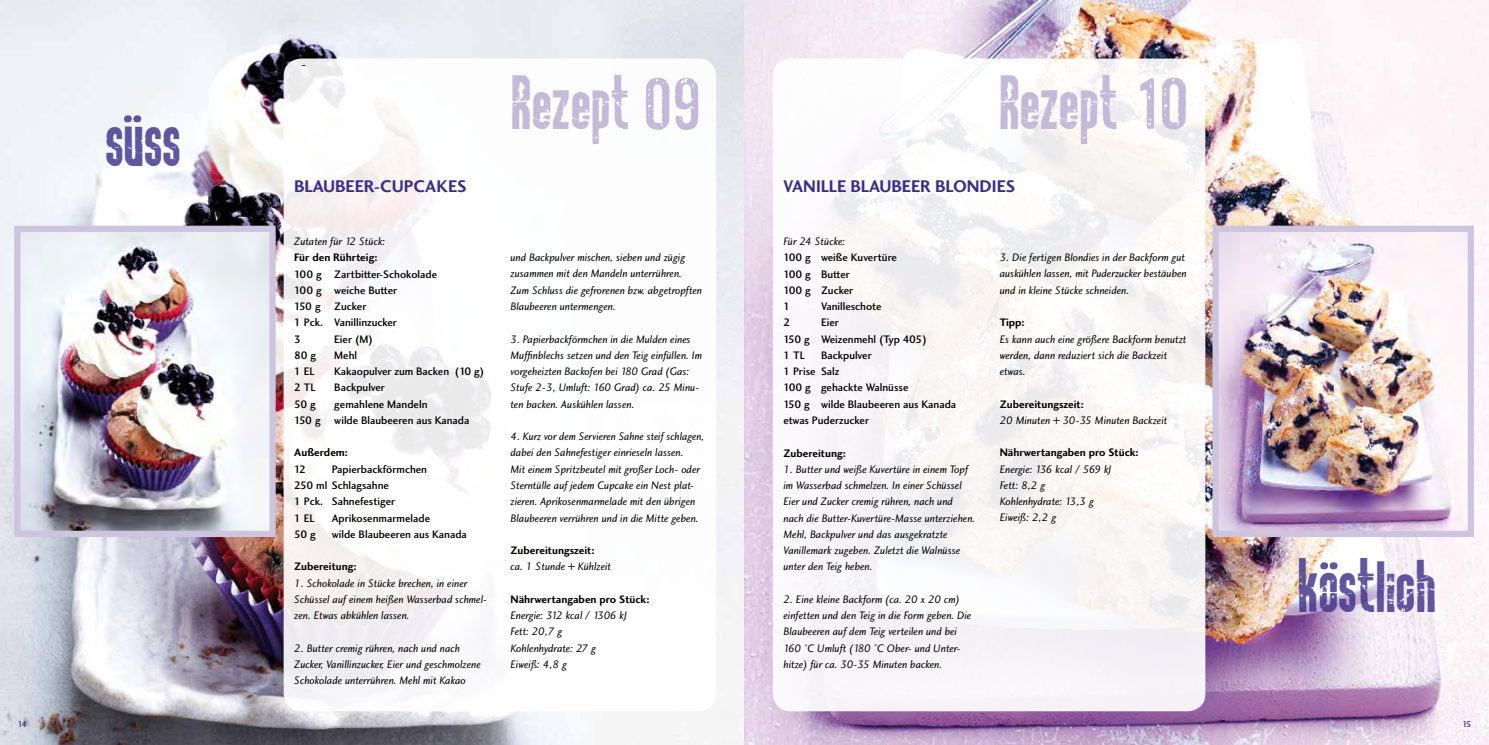
<style>
.page{position:relative;width:1489px;height:745px;background:#fff}
.page>*{position:absolute;margin:0;border:0;box-sizing:border-box;transform-origin:0 0}
.t1{font:25px "Rockit";color:#c3b9d9}
.t2{font:25px "Rockit";color:#3c2d86}
.t3{font:17.5px "Charlotte Sans Bold Plain";color:#3c2d86}
.t4{font:15px "Minion Pro";color:#000}
.t5{font:11.25px/16.2px "Charlotte Sans Book Italic Plain";color:#000}
.t6{font:11.25px/16.2px "Charlotte Sans Medium Plain";color:#000}
.t7{font:11.25px "Charlotte Sans Bold Plain";color:#000}
.t8{font:8.75px "Charlotte Sans Medium Plain";color:#3c2d86}
</style>
<div class="page">
<img style="left:0;top:0;width:744px;height:744px">
<img style="left:744px;top:0;width:744px;height:744px">
<img style="left:21px;top:232px;width:248px;height:297px">
<div style="left:14px;top:225px;width:262px;height:311px;border:6px solid #cdc5df"></div>
<img style="left:1219px;top:232px;width:247px;height:297px">
<div style="left:1212px;top:225px;width:261px;height:311px;border:6px solid #cdc5df"></div>
<div style="left:283px;top:58px;width:433px;height:652px;background:#fff;border-radius:18px"></div>
<div style="left:772px;top:58px;width:433px;height:652px;background:#f9f7f8;border-radius:18px"></div>
<img style="left:1133px;top:63px;width:60px;height:85px">
<img style="left:645px;top:77px;width:54px;height:53px">
<svg style="left:1320px;top:562px;width:17px;height:7px"></svg>
<svg style="left:124px;top:115px;width:17px;height:7px"></svg>
<h1 class="t2" style="left:106px;top:143px;width:77px">suss</h1>
<h3 class="t4" style="left:301px;top:55px;width:7px">-</h3>
<h2 class="t3" style="left:294px;top:175px;width:174px">BLAUBEER-CUPCAKES</h2>
<p class="t5" style="left:294px;top:233px;width:93px">Zutaten für 12 Stück:</p>
<p class="t7" style="left:294px;top:250px;width:85px">Für den Rührteig:</p>
<p class="t6" style="left:294px;top:265px;width:144px">100 g Zartbitter-Schokolade<br>100 g weiche Butter<br>150 g Zucker<br>1 Pck. Vanillinzucker<br>3</p>
<p class="t6" style="left:334px;top:330px;width:40px">Eier (M)</p>
<p class="t6" style="left:294px;top:346px;width:23px">80 g</p>
<p class="t6" style="left:334px;top:346px;width:24px">Mehl</p>
<p class="t6" style="left:294px;top:363px;width:22px">1 EL</p>
<p class="t6" style="left:334px;top:363px;width:151px">Kakaopulver zum Backen (10 g)</p>
<p class="t6" style="left:294px;top:379px;width:23px">2 TL</p>
<p class="t6" style="left:334px;top:379px;width:52px">Backpulver</p>
<p class="t6" style="left:294px;top:395px;width:23px">50 g</p>
<p class="t6" style="left:294px;top:395px;width:177px;text-align:center">gemahlene Mandeln<br>150 g wilde Blaubeeren aus Kanada</p>
<p class="t7" style="left:294px;top:445px;width:55px">Außerdem:</p>
<p class="t6" style="left:294px;top:460px;width:13px">12</p>
<p class="t6" style="left:294px;top:460px;width:134px;text-indent:37px">Papierbackförmchen<br>250 ml Schlagsahne<br>1 Pck. Sahnefestiger<br>1 EL</p>
<p class="t6" style="left:332px;top:509px;width:100px">Aprikosenmarmelade</p>
<p class="t6" style="left:294px;top:525px;width:23px">50 g</p>
<p class="t6" style="left:332px;top:525px;width:137px">wilde Blaubeeren aus Kanada</p>
<p class="t7" style="left:294px;top:559px;width:64px">Zubereitung:</p>
<p class="t5" style="left:294px;top:574px;width:194px">1. Schokolade in Stücke brechen, in einer<br>Schüssel auf einem heißen Wasserbad schmel&shy;zen. Etwas abkühlen lassen.</p>
<p class="t5" style="left:294px;top:639px;width:188px">2. Butter cremig rühren, nach und nach<br>Zucker, Vanillinzucker, Eier und geschmolzene<br>Schokolade unterrühren. Mehl mit Kakao</p>
<h1 class="t1" style="left:512px;top:105px;width:120px">Rezept</h1>
<h1 class="t1" style="left:1000px;top:105px;width:120px">Rezept</h1>
<p class="t5" style="left:510px;top:249px;width:193px">und Backpulver mischen, sieben und zügig zusammen mit den Mandeln unterrühren.<br>Zum Schluss die gefrorenen bzw. abgetropften Blaubeeren untermengen.</p>
<p class="t5" style="left:510px;top:330px;width:193px">3. Papierbackförmchen in die Mulden eines Muffinblechs setzen und den Teig einfüllen. Im vorgeheizten Backofen bei 180 Grad (Gas:<br>Stufe 2-3, Umluft: 160 Grad) ca. 25 Minu&shy;ten backen. Auskühlen lassen.</p>
<p class="t5" style="left:510px;top:428px;width:195px">4. Kurz vor dem Servieren Sahne steif schlagen, dabei den Sahnefestiger einrieseln lassen.<br>Mit einem Spritzbeutel mit großer Loch- oder Sterntülle auf jedem Cupcake ein Nest plat&shy;zieren. Aprikosenmarmelade mit den übrigen Blaubeeren verrühren und in die Mitte geben.</p>
<p class="t7" style="left:510px;top:543px;width:86px">Zubereitungszeit:</p>
<p class="t5" style="left:510px;top:558px;width:102px">ca. 1 Stunde + Kühlzeit</p>
<p class="t7" style="left:510px;top:592px;width:140px">Nährwertangaben pro Stück:</p>
<p class="t5" style="left:510px;top:606px;width:118px">Energie: 312 kcal / 1306 kJ<br>Fett: 20,7 g<br>Kohlenhydrate: 27 g<br>Eiweiß: 4,8 g</p>
<h2 class="t3" style="left:783px;top:175px;width:233px">VANILLE BLAUBEER BLONDIES</h2>
<p class="t5" style="left:783px;top:233px;width:63px">Für 24 Stücke:</p>
<p class="t6" style="left:783px;top:249px;width:115px">100 g weiße Kuvertüre<br>100 g Butter<br>100 g Zucker<br>1</p>
<p class="t6" style="left:821px;top:298px;width:62px">Vanilleschote</p>
<p class="t6" style="left:783px;top:314px;width:8px">2</p>
<p class="t6" style="left:783px;top:314px;width:145px;text-indent:37px">Eier<br>150 g Weizenmehl (Typ 405)<br>1 TL</p>
<p class="t6" style="left:783px;top:346px;width:174px;text-indent:37px">Backpulver<br>1 Prise Salz<br>100 g gehackte Walnüsse<br>150 g wilde Blaubeeren aus Kanada etwas Puderzucker</p>
<p class="t7" style="left:783px;top:445px;width:64px">Zubereitung:</p>
<p class="t5" style="left:783px;top:460px;width:193px">1. Butter und weiße Kuvertüre in einem Topf im Wasserbad schmelzen. In einer Schüssel Eier und Zucker cremig rühren, nach und nach die Butter-Kuvertüre-Masse unterziehen.<br>Mehl, Backpulver und das ausgekratzte Vanillemark zugeben. Zuletzt die Walnüsse unter den Teig heben.</p>
<p class="t5" style="left:783px;top:590px;width:189px">2. Eine kleine Backform (ca. 20 x 20 cm) einfetten und den Teig in die Form geben. Die Blaubeeren auf dem Teig verteilen und bei 160 °C Umluft (180 °C Ober- und Unter&shy;hitze) für ca. 30-35 Minuten backen.</p>
<p class="t5" style="left:999px;top:249px;width:188px">3. Die fertigen Blondies in der Backform gut auskühlen lassen, mit Puderzucker bestäuben und in kleine Stücke schneiden.</p>
<p class="t7" style="left:999px;top:315px;width:27px">Tipp:</p>
<p class="t5" style="left:999px;top:330px;width:188px">Es kann auch eine größere Backform benutzt werden, dann reduziert sich die Backzeit etwas.</p>
<p class="t7" style="left:999px;top:397px;width:86px">Zubereitungszeit:</p>
<p class="t5" style="left:999px;top:411px;width:169px">20 Minuten + 30-35 Minuten Backzeit</p>
<p class="t7" style="left:999px;top:445px;width:140px">Nährwertangaben pro Stück:</p>
<p class="t5" style="left:999px;top:460px;width:113px">Energie: 136 kcal / 569 kJ<br>Fett: 8,2 g<br>Kohlenhydrate: 13,3 g<br>Eiweiß: 2,2 g</p>
<h1 class="t2" style="left:1298px;top:588px;width:140px">kostlich</h1>
<p class="t8" style="left:18px;top:718px;width:11px">14</p>
<p class="t8" style="left:1462px;top:718px;width:11px">15</p>
</div>
